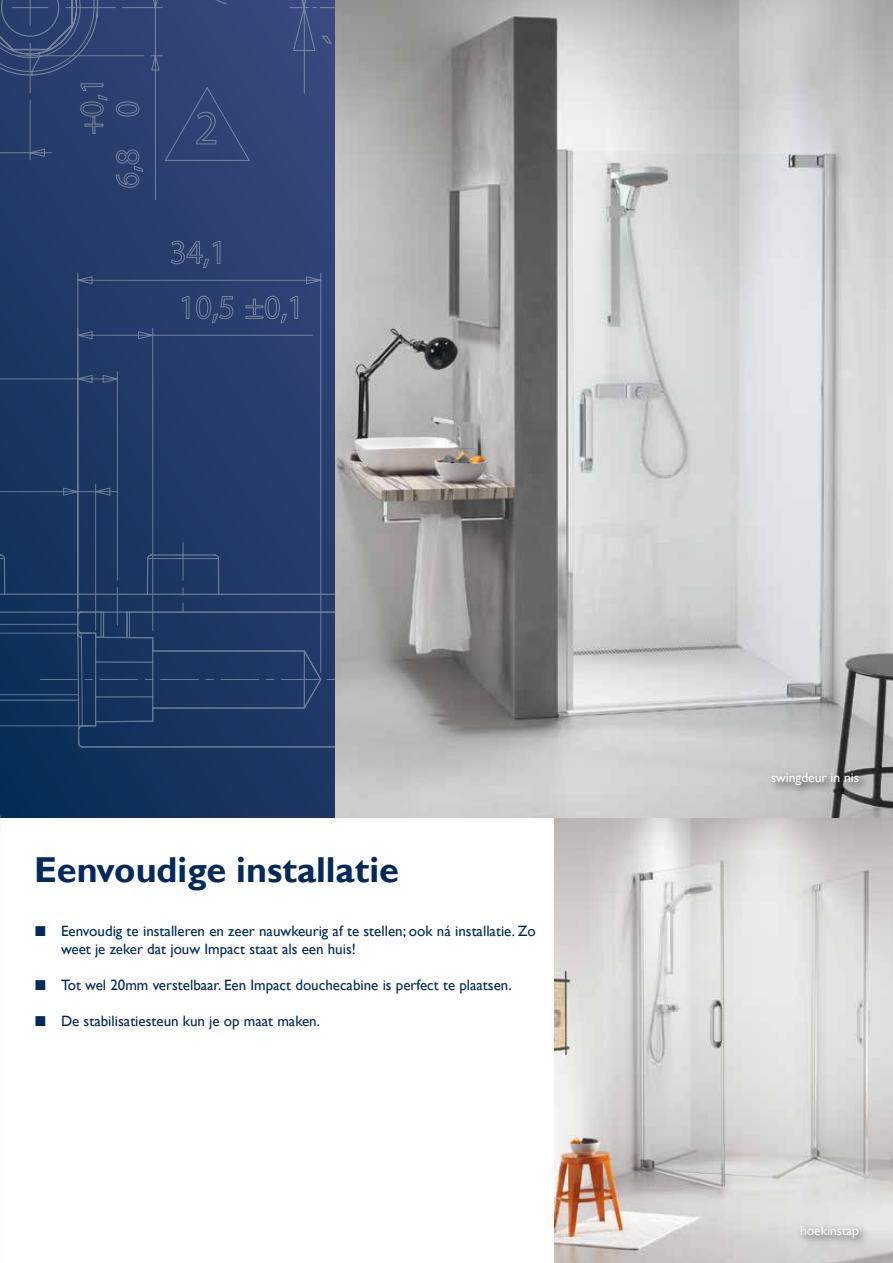
<style>
.page{position:relative;width:893px;height:1263px;background:#fff}
.page>*{position:absolute;margin:0;border:0;box-sizing:border-box;transform-origin:0 0}
.t1{font:700 36px "Gill Sans";color:#002a5b}
.t2{font:15px/18px "Gill Sans";color:#002a5b}
.t3{font:13.5px "Gill Sans";color:#fff}
.s1{font-family:"Franklin Gothic";font-size:21px}
</style>
<div class="page">
<svg style="left:0;top:0;width:335px;height:817px;background:#233a69"></svg>
<svg style="left:290px;top:0;width:45px;height:94px;background:#3c4c7f"></svg>
<div style="left:89px;top:273px;width:232px;height:98px;background:#293d6d"></div>
<svg style="left:170px;top:240px;width:51px;height:29px"></svg>
<div style="left:89px;top:328px;width:224px;height:43px;background:#283d6c"></div>
<svg style="left:181px;top:295px;width:53px;height:29px;background:#374a76"></svg>
<svg style="left:245px;top:295px;width:54px;height:29px;background:#3a4c79"></svg>
<div style="left:0;top:200px;width:89px;height:171px;background:#213866"></div>
<svg style="left:0;top:371px;width:335px;height:377px;background:#203965"></svg>
<svg style="left:0;top:0;width:249px;height:200px;background:#2f4272"></svg>
<hr style="left:0;top:91px;width:1px;height:127px;background:#fff">
<hr style="left:18px;top:56px;width:126px;height:1px;background:#fff">
<img style="left:554px;top:817px;width:339px;height:446px">
<div style="left:796px;top:1221px;width:73px;height:27px;background:#000;opacity:.75"></div>
<img style="left:335px;top:0;width:558px;height:817px">
<div style="left:767px;top:769px;width:102px;height:27px;background:#000;opacity:.75"></div>
<h1 class="t1" style="left:34px;top:848px;width:366px">Eenvoudige installatie</h1>
<p class="t2" style="left:61px;top:922px;width:476px;text-indent:-27px"><span class="s1">■</span> Eenvoudig te installeren en zeer nauwkeurig af te stellen; ook ná installatie. Zo weet je zeker dat jouw Impact staat als een huis!</p>
<p class="t2" style="left:34px;top:976px;width:479px"><span class="s1">■</span> Tot wel 20mm verstelbaar. Een Impact douchecabine is perfect te plaatsen.</p>
<p class="t2" style="left:34px;top:1012px;width:288px"><span class="s1">■</span> De stabilisatiesteun kun je op maat maken.</p>
<p class="t3" style="left:771px;top:770px;width:89px">swingdeur in nis</p>
<p class="t3" style="left:800px;top:1222px;width:60px">hoekinstap</p>
</div>
